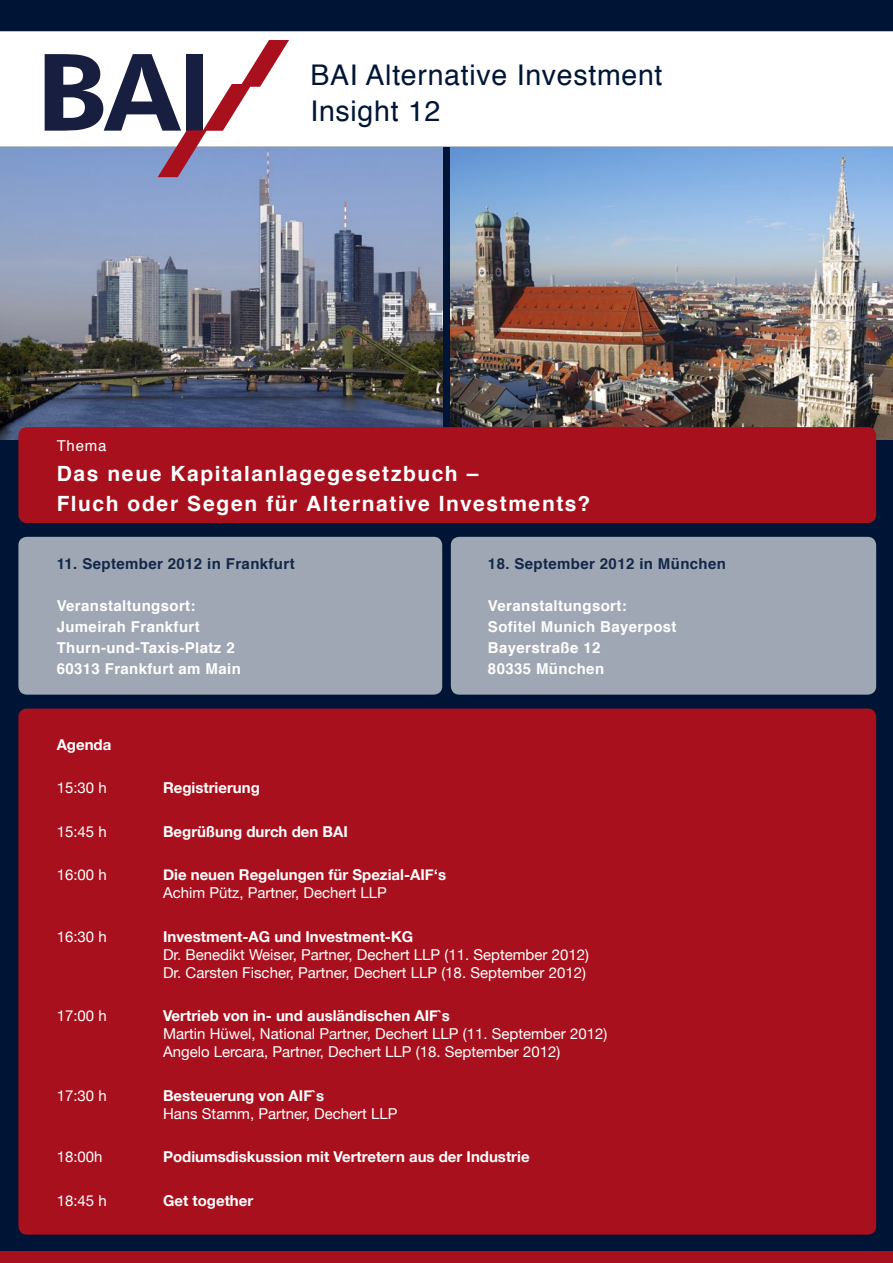
<style>
.page{position:relative;width:893px;height:1263px;background:#fff}
.page>*{position:absolute;margin:0;border:0;box-sizing:border-box;transform-origin:0 0}
.t1{font:28.5px/36px "Helvetica";letter-spacing:.025em;color:#001536}
.t2{font:700 21px/30px "Helvetica";letter-spacing:.075em;color:#fff}
.t3{font:15px/18px "Helvetica Neue";color:#fff}
.t4{font:700 15px "Helvetica Neue";color:#fff}
.t5{font:700 15px/21px "Helvetica";letter-spacing:.025em;color:#fff}
.t6{font:700 15px "Helvetica";letter-spacing:.025em;color:#132749}
.t7{font:15px "Helvetica";letter-spacing:.05em;color:#fff}
</style>
<div class="page">
<div style="left:0;top:147px;width:893px;height:1116px;background:#001536"></div>
<div style="left:0;top:0;width:893px;height:31px;background:#001536"></div>
<div style="left:0;top:1251px;width:893px;height:12px;background:#a8101d"></div>
<div style="left:18px;top:708px;width:858px;height:526px;background:#a8101d;border-radius:9px"></div>
<div style="left:18px;top:537px;width:424px;height:158px;background:#a0a7b4;border-radius:9px"></div>
<img style="left:0;top:147px;width:442px;height:292px">
<img style="left:451px;top:147px;width:442px;height:292px">
<div style="left:18px;top:427px;width:858px;height:96px;background:#a8101d;border-radius:9px"></div>
<div style="left:451px;top:537px;width:425px;height:158px;background:#a0a7b4;border-radius:9px"></div>
<svg style="left:45px;top:40px;width:244px;height:137px"></svg>
<h1 class="t1" style="left:310px;top:58px;width:354px">BAI Alternative Investment<br>Insight 12</h1>
<p class="t7" style="left:57px;top:434px;width:51px">Thema</p>
<h2 class="t2" style="left:57px;top:458px;width:535px">Das neue Kapitalanlagegesetzbuch –<br>Fluch oder Segen für Alternative Investments?</h2>
<p class="t6" style="left:57px;top:551px;width:240px">11. September 2012 in Frankfurt</p>
<p class="t5" style="left:57px;top:595px;width:186px">Veranstaltungsort:<br>Jumeirah Frankfurt<br>Thurn-und-Taxis-Platz 2<br>60313 Frankfurt am Main</p>
<p class="t6" style="left:488px;top:551px;width:240px">18. September 2012 in München</p>
<p class="t5" style="left:488px;top:595px;width:190px">Veranstaltungsort:<br>Sofitel Munich Bayerpost<br>Bayerstraße 12<br>80335 München</p>
<p class="t4" style="left:57px;top:735px;width:56px">Agenda</p>
<p class="t3" style="left:57px;top:778px;width:52px">15:30 h</p>
<p class="t4" style="left:163px;top:778px;width:98px">Registrierung</p>
<p class="t3" style="left:57px;top:822px;width:52px">15:45 h</p>
<p class="t4" style="left:163px;top:822px;width:186px">Begrüßung durch den BAI</p>
<p class="t3" style="left:57px;top:865px;width:52px">16:00 h</p>
<p class="t4" style="left:163px;top:865px;width:285px">Die neuen Regelungen für Spezial-AIF‘s</p>
<p class="t3" style="left:163px;top:883px;width:225px">Achim Pütz, Partner, Dechert LLP</p>
<p class="t3" style="left:57px;top:927px;width:52px">16:30 h</p>
<p class="t4" style="left:163px;top:927px;width:252px">Investment-AG und Investment-KG</p>
<p class="t3" style="left:163px;top:945px;width:427px">Dr. Benedikt Weiser, Partner, Dechert LLP (11. September 2012)<br>Dr. Carsten Fischer, Partner, Dechert LLP (18. September 2012)</p>
<p class="t3" style="left:57px;top:1006px;width:52px">17:00 h</p>
<p class="t4" style="left:163px;top:1006px;width:288px">Vertrieb von in- und ausländischen AIF`s</p>
<p class="t3" style="left:163px;top:1024px;width:446px">Martin Hüwel, National Partner, Dechert LLP (11. September 2012)<br>Angelo Lercara, Partner, Dechert LLP (18. September 2012)</p>
<p class="t3" style="left:57px;top:1086px;width:52px">17:30 h</p>
<p class="t4" style="left:163px;top:1086px;width:163px">Besteuerung von AIF`s</p>
<p class="t3" style="left:163px;top:1104px;width:236px">Hans Stamm, Partner, Dechert LLP</p>
<p class="t3" style="left:57px;top:1147px;width:47px">18:00h</p>
<p class="t4" style="left:163px;top:1147px;width:368px">Podiumsdiskussion mit Vertretern aus der Industrie</p>
<p class="t3" style="left:57px;top:1191px;width:52px">18:45 h</p>
<p class="t4" style="left:163px;top:1191px;width:92px">Get together</p>
</div>
